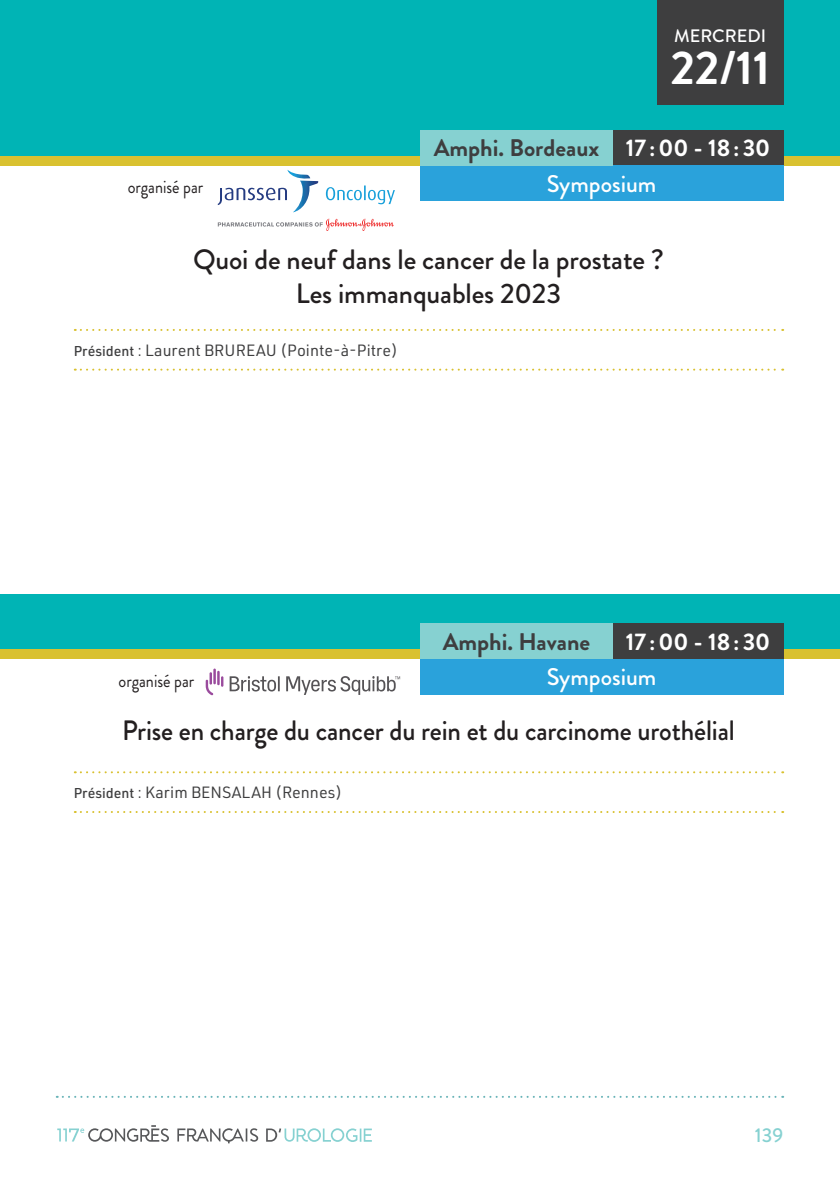
<style>
.page{position:relative;width:840px;height:1191px;background:#fff}
.page>*{position:absolute;margin:0;border:0;box-sizing:border-box;transform-origin:0 0}
.t1{font:700 47.2px "Brandon Grotesque";color:#fff}
.t2{font:500 28px/33.6px "Brandon Grotesque";letter-spacing:-.005em;color:#231f20;text-align:center}
.t3{font:500 28px "Brandon Grotesque";letter-spacing:-.005em;color:#231f20;scale:.95 1}
.t4{font:700 24px "Brandon Grotesque";color:#3e3e3f}
.t5{font:700 24px "Brandon Grotesque";color:#fff}
.t6{font:500 24px "Brandon Grotesque";color:#fff}
.t7{font:500 20px "Brandon Grotesque";color:#86d1d1}
.t8{font:18px "Brandon Grotesque";color:#231f20;scale:.9 1}
.t9{font:500 18px "Brandon Grotesque";color:#fff}
.t10{font:16px "URWDIN";color:#3e3e3f}
.s1{font-weight:500;font-size:14px}
</style>
<div class="page">
<svg style="left:57px;top:1095px;width:725px;height:2px"></svg>
<svg style="left:266px;top:1128px;width:105px;height:14px"></svg>
<svg style="left:177px;top:1128px;width:81px;height:15px"></svg>
<svg style="left:57px;top:1125px;width:112px;height:16px"></svg>
<div style="left:0;top:0;width:839px;height:166px;background:#00b4b5"></div>
<div style="left:0;top:156px;width:839px;height:10px;background:#d9c130"></div>
<div style="left:656px;top:0;width:126px;height:104px;background:#3e3e3f"></div>
<div style="left:0;top:594px;width:839px;height:65px;background:#00b4b5"></div>
<div style="left:0;top:650px;width:839px;height:9px;background:#d9c130"></div>
<svg style="left:75px;top:329px;width:707px;height:2px"></svg>
<svg style="left:75px;top:369px;width:707px;height:2px"></svg>
<div style="left:612px;top:130px;width:170px;height:36px;background:#3e3e3f"></div>
<div style="left:420px;top:166px;width:362px;height:35px;background:#2aa2db"></div>
<div style="left:420px;top:130px;width:192px;height:36px;background:#86d1d1"></div>
<svg style="left:75px;top:771px;width:707px;height:2px"></svg>
<svg style="left:75px;top:811px;width:707px;height:2px"></svg>
<div style="left:612px;top:624px;width:170px;height:35px;background:#3e3e3f"></div>
<div style="left:420px;top:659px;width:362px;height:35px;background:#2aa2db"></div>
<div style="left:420px;top:624px;width:192px;height:35px;background:#86d1d1"></div>
<svg style="left:229px;top:676px;width:171px;height:19px"></svg>
<svg style="left:205px;top:668px;width:18px;height:27px"></svg>
<svg style="left:218px;top:219px;width:175px;height:12px"></svg>
<svg style="left:326px;top:185px;width:68px;height:19px"></svg>
<svg style="left:218px;top:170px;width:100px;height:42px"></svg>
<p class="t8" style="left:128px;top:175px;width:85px">organisé par</p>
<p class="t9" style="left:673px;top:24px;width:94px">MERCREDI</p>
<h1 class="t1" style="left:670px;top:35px;width:101px">22/11</h1>
<h3 class="t4" style="left:433px;top:131px;width:167px">Amphi. Bordeaux</h3>
<h3 class="t5" style="left:625px;top:131px;width:146px">17:00 - 18:30</h3>
<h3 class="t6" style="left:546px;top:167px;width:111px">Symposium</h3>
<h2 class="t2" style="left:193px;top:243px;width:472px">Quoi de neuf dans le cancer de la prostate ?<br>Les immanquables 2023</h2>
<p class="t10" style="left:74px;top:339px;width:325px"><span class="s1">Président</span> : Laurent BRUREAU (Pointe-à-Pitre)</p>
<p class="t8" style="left:118px;top:668px;width:85px">organisé par</p>
<h3 class="t4" style="left:442px;top:625px;width:149px">Amphi. Havane</h3>
<h3 class="t5" style="left:625px;top:625px;width:146px">17:00 - 18:30</h3>
<h3 class="t6" style="left:546px;top:660px;width:111px">Symposium</h3>
<h2 class="t3" style="left:122px;top:711px;width:646px">Prise en charge du cancer du rein et du carcinome urothélial</h2>
<p class="t10" style="left:74px;top:781px;width:270px"><span class="s1">Président</span> : Karim BENSALAH (Rennes)</p>
<p class="t7" style="left:754px;top:1121px;width:30px">139</p>
</div>
